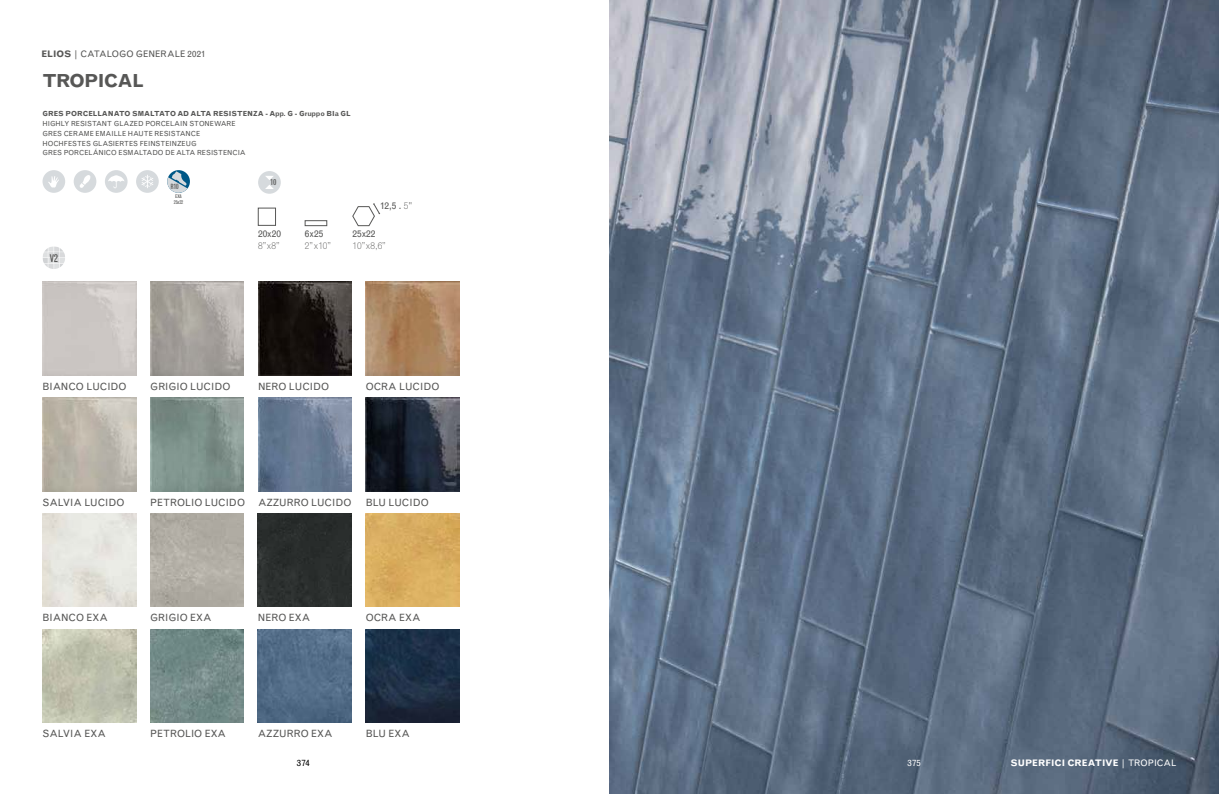
<style>
.page{position:relative;width:1219px;height:794px;background:#fff}
.page>*{position:absolute;margin:0;border:0;box-sizing:border-box;transform-origin:0 0}
.t1{font:700 18px "Grotesque MT Std";letter-spacing:-.04em;color:#575756}
.t2{font:condensed 10.5px "Grotesque MT Std";color:#575756}
.t3{font:10px "Grotesque MT Std";color:#575756}
.t4{font:9.6px "Grotesque MT Std";color:#575756}
.t5{font:300 9.6px "Grotesque MT Std";color:#575756}
.t6{font:9px "Grotesque MT Std";color:#575756}
.t7{font:700 9px "Grotesque MT Std";letter-spacing:.005em;color:#fff}
.t8{font:9px "Grotesque MT Std";color:#000}
.t9{font:9px "Grotesque MT Std";color:#fff}
.t10{font:condensed 8px "Grotesque MT Std";color:#575756}
.t11{font:condensed 7.1px "Grotesque MT Std";color:#575756}
.t12{font:7px/9.8px "Grotesque MT Std";color:#575756}
.t13{font:700 7px "Grotesque MT Std";color:#575756}
.t14{font:condensed 5px/6px "Grotesque MT Std";letter-spacing:-.04em;color:#575756}
.s1{font-weight:700}
.s2{font-weight:300}
.s3{font-weight:400}
</style>
<div class="page">
<div style="left:258px;top:171px;width:23px;height:23px;background:#d6dadd;border-radius:50%"></div>
<svg style="left:265px;top:176px;width:9px;height:13px"></svg>
<div style="left:305px;top:220px;width:22px;height:6px;border:1px solid #575756"></div>
<div style="left:258px;top:208px;width:18px;height:17px;border:1px solid #575756"></div>
<svg style="left:43px;top:246px;width:22px;height:23px"></svg>
<svg style="left:352px;top:203px;width:28px;height:23px"></svg>
<div style="left:105px;top:170px;width:23px;height:23px;background:#d6dadd;border-radius:50%"></div>
<svg style="left:108px;top:175px;width:16px;height:13px"></svg>
<div style="left:136px;top:170px;width:23px;height:23px;background:#d6dadd;border-radius:50%"></div>
<svg style="left:141px;top:175px;width:12px;height:13px"></svg>
<div style="left:43px;top:170px;width:22px;height:23px;background:#d6dadd;border-radius:50%"></div>
<svg style="left:48px;top:176px;width:11px;height:12px"></svg>
<div style="left:74px;top:170px;width:22px;height:23px;background:#d6dadd;border-radius:50%"></div>
<svg style="left:80px;top:175px;width:11px;height:13px"></svg>
<img style="left:609px;top:0;width:610px;height:794px">
<svg style="left:167px;top:170px;width:23px;height:23px"></svg>
<svg style="left:167px;top:171px;width:22px;height:22px"></svg>
<img style="left:366px;top:397px;width:93px;height:94px">
<img style="left:258px;top:397px;width:94px;height:94px">
<img style="left:150px;top:513px;width:94px;height:94px">
<div style="left:258px;top:513px;width:94px;height:94px;background:#2a2e2d"></div>
<img style="left:150px;top:282px;width:94px;height:93px">
<img style="left:258px;top:282px;width:94px;height:93px">
<img style="left:366px;top:282px;width:93px;height:93px">
<img style="left:366px;top:513px;width:93px;height:94px">
<img style="left:43px;top:397px;width:93px;height:94px">
<img style="left:150px;top:397px;width:94px;height:94px">
<img style="left:43px;top:629px;width:93px;height:94px">
<img style="left:150px;top:629px;width:94px;height:94px">
<img style="left:258px;top:629px;width:94px;height:94px">
<img style="left:366px;top:629px;width:93px;height:94px">
<p class="t6" style="left:41px;top:48px;width:166px"><span class="s1">ELIOS</span> | CATALOGO GENERALE 2021</p>
<h1 class="t1" style="left:43px;top:70px;width:103px">TROPICAL</h1>
<p class="t13" style="left:43px;top:110px;width:310px">GRES PORCELLANATO SMALTATO AD ALTA RESISTENZA - App. G - Gruppo BIa GL</p>
<p class="t12" style="left:43px;top:119px;width:205px">HIGHLY RESISTANT GLAZED PORCELAIN STONEWARE GRES CERAME EMAILLE HAUTE RESISTANCE HOCHFESTES GLASIERTES FEINSTEINZEUG<br>GRES PORCELÁNICO ESMALTADO DE ALTA RESISTENCIA</p>
<p class="t2" style="left:50px;top:252px;width:10px">V2</p>
<p class="t11" style="left:170px;top:182px;width:10px">R10</p>
<p class="t14" style="left:174px;top:193px;width:11px">EXA<br>25x22</p>
<p class="t10" style="left:270px;top:178px;width:8px">10</p>
<p class="t4" style="left:258px;top:228px;width:24px">20x20</p>
<p class="t5" style="left:258px;top:239px;width:24px">8”x8”</p>
<p class="t4" style="left:305px;top:228px;width:20px">6x25</p>
<p class="t5" style="left:305px;top:239px;width:28px">2”x10”</p>
<p class="t4" style="left:380px;top:200px;width:34px">12,5 . <span class="s2">5"</span></p>
<p class="t4" style="left:352px;top:228px;width:24px">25x22</p>
<p class="t5" style="left:352px;top:240px;width:36px">10”x8,6”</p>
<p class="t3" style="left:43px;top:380px;width:86px">BIANCO LUCIDO</p>
<p class="t3" style="left:150px;top:380px;width:82px">GRIGIO LUCIDO</p>
<p class="t3" style="left:258px;top:380px;width:73px">NERO LUCIDO</p>
<p class="t3" style="left:366px;top:380px;width:75px">OCRA LUCIDO</p>
<p class="t3" style="left:43px;top:496px;width:84px">SALVIA LUCIDO</p>
<p class="t3" style="left:150px;top:496px;width:96px">PETROLIO LUCIDO</p>
<p class="t3" style="left:258px;top:496px;width:95px">AZZURRO LUCIDO</p>
<p class="t3" style="left:366px;top:496px;width:65px">BLU LUCIDO</p>
<p class="t3" style="left:150px;top:612px;width:63px">GRIGIO EXA</p>
<p class="t3" style="left:43px;top:612px;width:67px">BIANCO EXA</p>
<p class="t3" style="left:366px;top:612px;width:56px">OCRA EXA</p>
<p class="t3" style="left:258px;top:612px;width:54px">NERO EXA</p>
<p class="t3" style="left:43px;top:728px;width:65px">SALVIA EXA</p>
<p class="t3" style="left:150px;top:728px;width:77px">PETROLIO EXA</p>
<p class="t3" style="left:258px;top:728px;width:76px">AZZURRO EXA</p>
<p class="t3" style="left:366px;top:728px;width:46px">BLU EXA</p>
<p class="t8" style="left:297px;top:758px;width:14px">374</p>
<p class="t9" style="left:908px;top:758px;width:15px">375</p>
<p class="t7" style="left:1011px;top:758px;width:167px">SUPERFICI CREATIVE <span class="s3">| TROPICAL</span></p>
</div>
